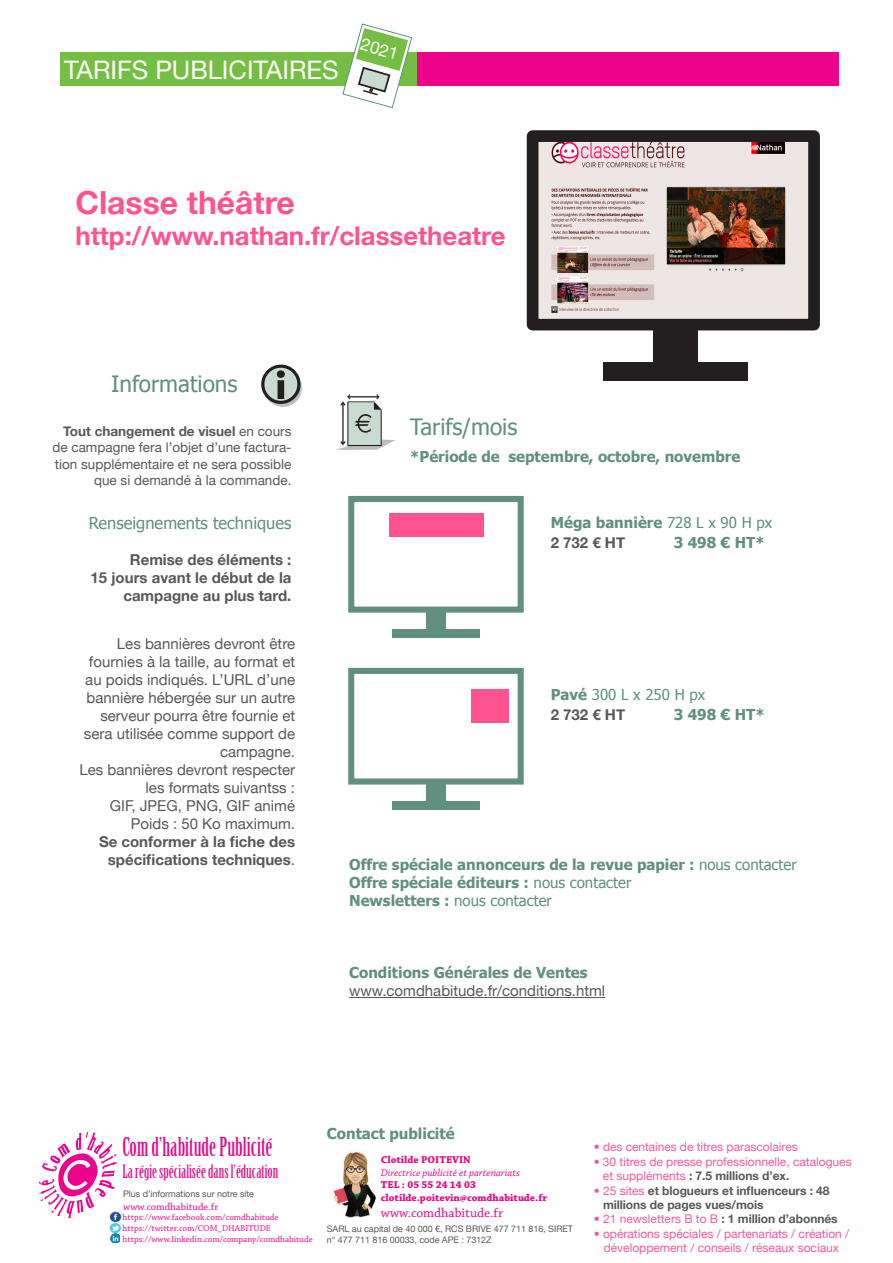
<style>
.page{position:relative;width:893px;height:1263px;background:#fff}
.page>*{position:absolute;margin:0;border:0;box-sizing:border-box;transform-origin:0 0}
.t1{font:700 31.8px "Helvetica Neue";color:#ff5390}
.t2{font:700 25.8px "Helvetica Neue";color:#ff5390}
.t3{font:25.5px "Birch Std";color:#e20787}
.t4{font:25.5px "Helvetica Neue";color:#fff}
.t5{font:22.5px "Tahoma";color:#619080}
.t6{font:18px "Birch Std";color:#e20787}
.t7{font:17.25px "Helvetica Neue";color:#fff}
.t8{font:16.5px "Tahoma";color:#619080}
.t9{font:15px/18px "Helvetica Neue";color:#57585a;text-align:right}
.t10{font:700 15px/19.8px "Tahoma";color:#619080}
.t11{font:700 15px/18px "Helvetica Neue";color:#57585a;text-align:right}
.t12{font:15px/19.8px "Tahoma";color:#619080}
.t13{font:13.5px/16.2px "Helvetica Neue";color:#57585a;text-align:right}
.t14{font:13.5px "Chaparral Pro";color:#e20787}
.t15{font:12px/14.4px "Helvetica Neue";color:#ef59a1}
.t16{font:700 12px/14.4px "Helvetica Neue";letter-spacing:-.005em;color:#57585a}
.t17{font:italic 10.5px/12.6px "Chaparral Pro";color:#e20787}
.t18{font:700 10.5px/12.6px "Chaparral Pro";color:#e20787}
.t19{font:10.5px "Chaparral Pro";color:#e20787}
.t20{font:9px/10.8px "Helvetica Neue";letter-spacing:-.005em;color:#57585a}
.t21{font:9px "Chaparral Pro";color:#ed028c}
.t22{font:9px "Chaparral Pro";color:#e20787}
.s1{font-weight:700}
.s2{font-weight:400}
.s3{font-family:"Helvetica Neue";color:#57585a}
.s4{font-family:"Helvetica Neue";font-weight:700;color:#57585a}
.s5{font-weight:700;font-style:normal}
.s6{font-weight:700;color:#57585a}
.s7{font-weight:400;color:#ef59a1}
</style>
<div class="page">
<svg style="left:336px;top:394px;width:59px;height:56px"></svg>
<div style="left:471px;top:690px;width:37px;height:33px;background:#ff5390"></div>
<div style="left:348px;top:668px;width:176px;height:116px;border:6px solid #619080"></div>
<div style="left:426px;top:781px;width:20px;height:20px;background:#619080"></div>
<div style="left:392px;top:801px;width:88px;height:9px;background:#619080"></div>
<div style="left:390px;top:513px;width:94px;height:23px;background:#ff5390"></div>
<div style="left:348px;top:496px;width:176px;height:117px;border:6px solid #619080"></div>
<div style="left:426px;top:609px;width:20px;height:20px;background:#619080"></div>
<div style="left:392px;top:629px;width:88px;height:9px;background:#619080"></div>
<div style="left:264px;top:369px;width:38px;height:38px;background:#bcbdc0;border-radius:50%"></div>
<svg style="left:261px;top:365px;width:40px;height:39px"></svg>
<img style="left:540px;top:143px;width:267px;height:174px">
<div style="left:527px;top:130px;width:293px;height:200px;border:12px solid #231f20"></div>
<div style="left:653px;top:325px;width:44px;height:43px;background:#231f20"></div>
<div style="left:604px;top:362px;width:144px;height:18px;background:#231f20"></div>
<div style="left:60px;top:52px;width:680px;height:34px;background:#74bf43"></div>
<hr style="left:349px;top:997px;width:256px;height:1px;background:#57585a">
<div style="left:417px;top:52px;width:422px;height:34px;background:#ed028c"></div>
<svg style="left:342px;top:23px;width:70px;height:85px"></svg>
<svg style="left:38px;top:1132px;width:79px;height:86px"></svg>
<img style="left:110px;top:1211px;width:11px;height:22px">
<svg style="left:111px;top:1233px;width:9px;height:10px"></svg>
<img style="left:333px;top:1151px;width:44px;height:67px">
<p class="t4" style="left:64px;top:55px;width:276px">TARIFS PUBLICITAIRES</p>
<p class="t7" style="left:364px;top:34px;width:40px;rotate:16deg">2021</p>
<p class="t1" style="left:75px;top:183px;width:221px">Classe théâtre</p>
<p class="t2" style="left:75px;top:220px;width:432px">http://www.nathan.fr/classetheatre</p>
<p class="t5" style="left:111px;top:369px;width:128px">Informations</p>
<p class="t13" style="left:52px;top:423px;width:241px"><span class="s1">Tout changement de visuel</span> en cours de campagne fera l’objet d’une factura&shy;tion supplémentaire et ne sera possible que si demandé à la commande.</p>
<p class="t8" style="left:89px;top:513px;width:204px">Renseignements techniques</p>
<p class="t11" style="left:130px;top:551px;width:163px">Remise des éléments :</p>
<p class="t11" style="left:91px;top:569px;width:202px">15 jours avant le début de la campagne au plus tard.</p>
<p class="t9" style="left:84px;top:634px;width:213px">Les bannières devront être fournies à la taille, au format et au poids indiqués. L’URL d’une bannière hébergée sur un autre serveur pourra être fournie et sera utilisée comme support de campagne.</p>
<p class="t9" style="left:79px;top:760px;width:217px">Les bannières devront respecter les formats suivantss :<br>GIF, JPEG, PNG, GIF animé</p>
<p class="t11" style="left:99px;top:814px;width:198px"><span class="s2">Poids : 50 Ko maximum.<br></span>Se conformer à la fiche des spécifications techniques<span class="s2">.</span></p>
<p class="t5" style="left:410px;top:412px;width:109px">Tarifs/mois</p>
<p class="t10" style="left:410px;top:445px;width:332px">*Période de septembre, octobre, novembre</p>
<p class="t10" style="left:551px;top:512px;width:223px">Méga bannière <span class="s2">728 L x 90 H px<br></span><span class="s3">2 732 € HT</span></p>
<p class="t10" style="left:674px;top:532px;width:93px">3 498 € HT*</p>
<p class="t12" style="left:551px;top:684px;width:156px"><span class="s1">Pavé</span> 300 L x 250 H px<br><span class="s4">2 732 € HT</span></p>
<p class="t10" style="left:674px;top:704px;width:93px">3 498 € HT*</p>
<p class="t10" style="left:349px;top:854px;width:449px">Offre spéciale annonceurs de la revue papier : <span class="s2">nous contacter</span></p>
<p class="t10" style="left:349px;top:872px;width:284px">Offre spéciale éditeurs : <span class="s2">nous contacter</span></p>
<p class="t12" style="left:349px;top:890px;width:204px"><span class="s1">Newsletters :</span> nous contacter</p>
<p class="t10" style="left:349px;top:962px;width:240px">Conditions Générales de Ventes</p>
<p class="t9" style="left:349px;top:981px;width:258px">www.comdhabitude.fr/conditions.html</p>
<p class="t3" style="left:123px;top:1132px;width:151px">Com d’habitude Publicité</p>
<p class="t6" style="left:123px;top:1161px;width:157px">La régie spécialisée dans l’éducation</p>
<p class="t20" style="left:123px;top:1188px;width:132px">Plus d’informations sur notre site</p>
<p class="t19" style="left:123px;top:1200px;width:97px">www.comdhabitude.fr</p>
<p class="t22" style="left:123px;top:1212px;width:157px">https://www.facebook.com/comdhabitude</p>
<p class="t21" style="left:123px;top:1223px;width:150px">https://twitter.com/COM_DHABITUDE</p>
<p class="t21" style="left:123px;top:1234px;width:192px">https://www.linkedin.com/company/comdhabitude</p>
<p class="t10" style="left:327px;top:1123px;width:129px">Contact publicité</p>
<p class="t17" style="left:381px;top:1154px;width:140px"><span class="s5">Clotilde POITEVIN<br></span>Directrice publicité et partenariats</p>
<p class="t18" style="left:381px;top:1179px;width:168px">TEL : 05 55 24 14 03 clotilde.poitevin@comdhabitude.fr</p>
<p class="t14" style="left:381px;top:1205px;width:124px">www.comdhabitude.fr</p>
<p class="t20" style="left:327px;top:1223px;width:248px">SARL au capital de 40 000 €, RCS BRIVE 477 711 816, SIRET n° 477 711 816 00033, code APE : 7312Z</p>
<p class="t15" style="left:594px;top:1140px;width:206px">• des centaines de titres parascolaires</p>
<p class="t15" style="left:603px;top:1154px;width:250px;text-indent:-9px">• 30 titres de presse professionnelle, catalogues et suppléments <span class="s6">: 7.5 millions d’ex.</span></p>
<p class="t16" style="left:603px;top:1183px;width:228px;text-indent:-9px"><span class="s7">• 25 sites</span> et blogueurs et influenceurs : 48 millions de pages vues/mois</p>
<p class="t15" style="left:594px;top:1212px;width:246px">• 21 newsletters B to B <span class="s6">: 1 million d’abonnés</span></p>
<p class="t15" style="left:594px;top:1226px;width:257px">• opérations spéciales / partenariats / création /</p>
<p class="t15" style="left:604px;top:1241px;width:237px">développement / conseils / réseaux sociaux</p>
</div>
